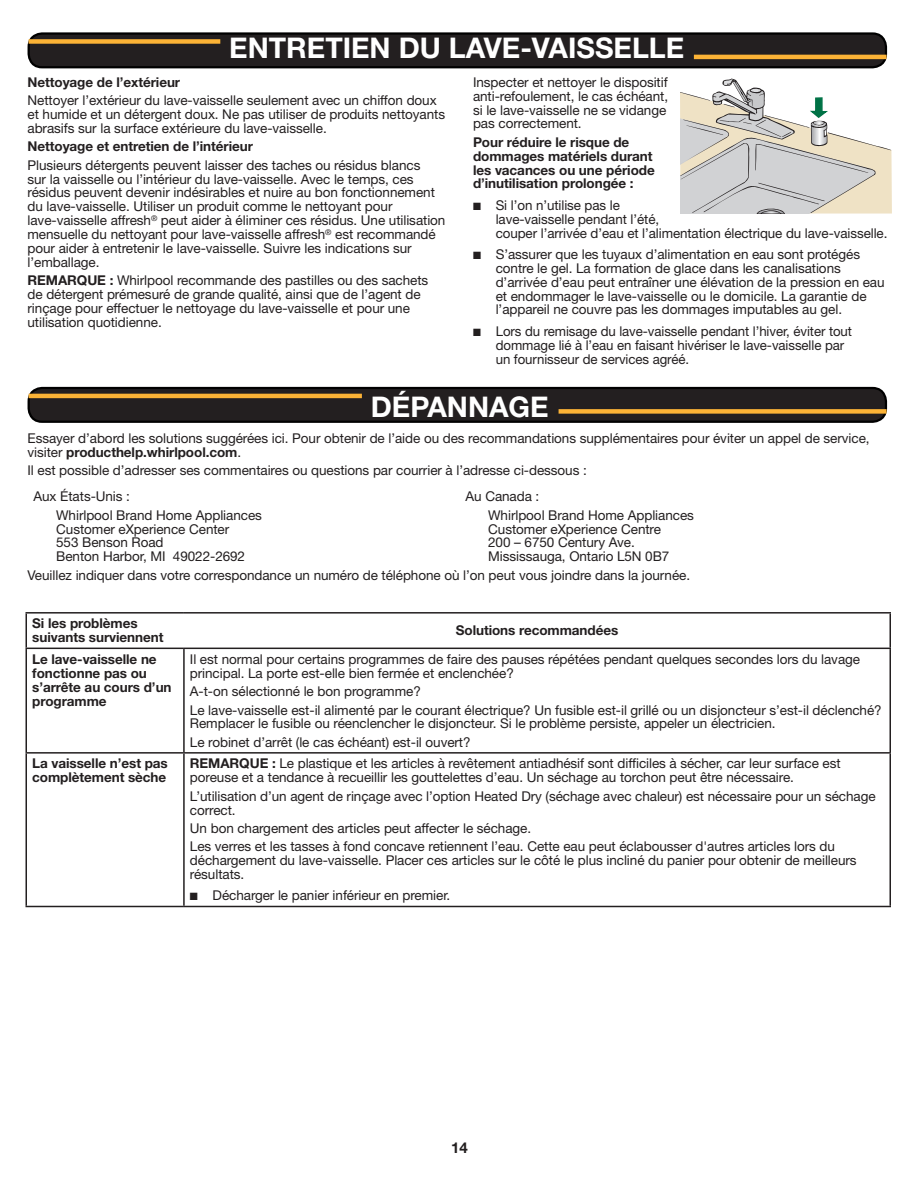
<style>
.page{position:relative;width:918px;height:1188px;background:#fff}
.page>*{position:absolute;margin:0;border:0;box-sizing:border-box;transform-origin:0 0}
.t1{font:700 28.5px "Helvetica Neue LT Std";color:#fff}
.t2{font:700 15px "Helvetica Neue LT Std";color:#231f20}
.Body{font:13.5px/13.8px "Helvetica Neue LT Std";letter-spacing:-.005em;color:#231f20}
.Body_Bold{font:700 13.5px/13.8px "Helvetica Neue LT Std";letter-spacing:-.005em;color:#231f20}
.Body_Indent{font:13.5px/13.8px "Helvetica Neue LT Std";letter-spacing:-.005em;color:#231f20}
.s1{font-weight:700}
</style>
<div class="page">
<div style="left:29px;top:34px;width:857px;height:33px;background:#231f20;border-radius:13px"></div>
<div style="left:28px;top:32px;width:859px;height:36px;border:2px solid #000;border-radius:13px"></div>
<div style="left:29px;top:39px;width:191px;height:5px;background:#fcb336"></div>
<hr style="left:694px;top:55px;width:193px;height:4px;background:#fcb336">
<svg style="left:680px;top:79px;width:212px;height:135px"></svg>
<div style="left:29px;top:388px;width:857px;height:34px;background:#231f20;border-radius:13px"></div>
<div style="left:28px;top:387px;width:859px;height:36px;border:2px solid #000;border-radius:13px"></div>
<hr style="left:29px;top:394px;width:333px;height:4px;background:#fcb336">
<div style="left:559px;top:409px;width:328px;height:5px;background:#fcb336"></div>
<hr style="left:26px;top:649px;width:1px;height:103px;background:#231f20">
<hr style="left:183px;top:649px;width:2px;height:103px;background:#231f20">
<hr style="left:890px;top:649px;width:1px;height:103px;background:#231f20">
<hr style="left:26px;top:752px;width:158px;height:2px;background:#231f20">
<hr style="left:26px;top:754px;width:1px;height:152px;background:#231f20">
<hr style="left:184px;top:752px;width:707px;height:2px;background:#231f20">
<hr style="left:183px;top:754px;width:2px;height:152px;background:#231f20">
<hr style="left:890px;top:754px;width:1px;height:152px;background:#231f20">
<hr style="left:26px;top:906px;width:158px;height:1px;background:#231f20">
<hr style="left:184px;top:906px;width:707px;height:1px;background:#231f20">
<hr style="left:26px;top:612px;width:158px;height:2px;background:#231f20">
<hr style="left:184px;top:612px;width:707px;height:2px;background:#231f20">
<hr style="left:26px;top:648px;width:158px;height:1px;background:#231f20">
<hr style="left:184px;top:648px;width:707px;height:1px;background:#231f20">
<hr style="left:26px;top:614px;width:1px;height:34px;background:#231f20">
<hr style="left:890px;top:614px;width:1px;height:34px;background:#231f20">
<p class="t1" style="left:229px;top:30px;width:456px">ENTRETIEN DU LAVE-VAISSELLE</p>
<p class="Body_Bold" style="left:28px;top:75px;width:154px">Nettoyage de l’extérieur</p>
<p class="Body" style="left:28px;top:93px;width:419px">Nettoyer l’extérieur du lave-vaisselle seulement avec un chiffon doux et humide et un détergent doux. Ne pas utiliser de produits nettoyants abrasifs sur la surface extérieure du lave-vaisselle.</p>
<p class="Body_Bold" style="left:28px;top:139px;width:227px">Nettoyage et entretien de l’intérieur</p>
<p class="Body" style="left:28px;top:158px;width:419px">Plusieurs détergents peuvent laisser des taches ou résidus blancs<br>sur la vaisselle ou l’intérieur du lave-vaisselle. Avec le temps, ces résidus peuvent devenir indésirables et nuire au bon fonctionnement du lave-vaisselle. Utiliser un produit comme le nettoyant pour lave-vaisselle affresh<sup>®</sup> peut aider à éliminer ces résidus. Une utilisation mensuelle du nettoyant pour lave-vaisselle affresh<sup>®</sup> est recommandé pour aider à entretenir le lave-vaisselle. Suivre les indications sur l’emballage.</p>
<p class="Body" style="left:28px;top:273px;width:402px"><span class="s1">REMARQUE :</span> Whirlpool recommande des pastilles ou des sachets de détergent prémesuré de grande qualité, ainsi que de l’agent de rinçage pour effectuer le nettoyage du lave-vaisselle et pour une utilisation quotidienne.</p>
<p class="Body" style="left:473px;top:75px;width:197px">Inspecter et nettoyer le dispositif anti-refoulement, le cas échéant, si le lave-vaisselle ne se vidange pas correctement.</p>
<p class="Body_Bold" style="left:473px;top:135px;width:183px">Pour réduire le risque de dommages matériels durant les vacances ou une période d’inutilisation prolongée :</p>
<p class="Body" style="left:496px;top:198px;width:393px;text-indent:-23px">■ Si l’on n’utilise pas le<br>lave-vaisselle pendant l’été,<br>couper l’arrivée d’eau et l’alimentation électrique du lave-vaisselle.</p>
<p class="Body" style="left:496px;top:247px;width:390px;text-indent:-23px">■ S’assurer que les tuyaux d’alimentation en eau sont protégés contre le gel. La formation de glace dans les canalisations d’arrivée d’eau peut entraîner une élévation de la pression en eau et endommager le lave-vaisselle ou le domicile. La garantie de l’appareil ne couvre pas les dommages imputables au gel.</p>
<p class="Body" style="left:496px;top:324px;width:358px;text-indent:-23px">■ Lors du remisage du lave-vaisselle pendant l’hiver, éviter tout dommage lié à l’eau en faisant hivériser le lave-vaisselle par un fournisseur de services agréé.</p>
<p class="t1" style="left:371px;top:389px;width:179px">DÉPANNAGE</p>
<p class="Body" style="left:28px;top:431px;width:844px">Essayer d’abord les solutions suggérées ici. Pour obtenir de l’aide ou des recommandations supplémentaires pour éviter un appel de service, visiter <span class="s1">producthelp.whirlpool.com</span>.</p>
<p class="Body" style="left:28px;top:463px;width:561px">Il est possible d’adresser ses commentaires ou questions par courrier à l’adresse ci-dessous :</p>
<p class="Body" style="left:34px;top:489px;width:98px">Aux États-Unis :</p>
<p class="Body_Indent" style="left:56px;top:508px;width:207px">Whirlpool Brand Home Appliances<br>Customer eXperience Center<br>553 Benson Road<br>Benton Harbor, MI 49022-2692</p>
<p class="Body" style="left:466px;top:489px;width:75px">Au Canada :</p>
<p class="Body_Indent" style="left:488px;top:508px;width:207px">Whirlpool Brand Home Appliances<br>Customer eXperience Centre<br>200 – 6750 Century Ave.<br>Mississauga, Ontario L5N 0B7</p>
<p class="Body" style="left:28px;top:568px;width:664px">Veuillez indiquer dans votre correspondance un numéro de téléphone où l’on peut vous joindre dans la journée.</p>
<p class="Body_Bold" style="left:32px;top:616px;width:133px">Si les problèmes suivants surviennent</p>
<p class="Body_Bold" style="left:456px;top:623px;width:164px">Solutions recommandées</p>
<p class="Body_Bold" style="left:32px;top:652px;width:141px">Le lave-vaisselle ne fonctionne pas ou s’arrête au cours d’un programme</p>
<p class="Body" style="left:190px;top:652px;width:672px">Il est normal pour certains programmes de faire des pauses répétées pendant quelques secondes lors du lavage principal. La porte est-elle bien fermée et enclenchée?</p>
<p class="Body" style="left:190px;top:684px;width:232px">A-t-on sélectionné le bon programme?</p>
<p class="Body" style="left:190px;top:703px;width:693px">Le lave-vaisselle est-il alimenté par le courant électrique? Un fusible est-il grillé ou un disjoncteur s’est-il déclenché?<br>Remplacer le fusible ou réenclencher le disjoncteur. Si le problème persiste, appeler un électricien.</p>
<p class="Body" style="left:190px;top:735px;width:282px">Le robinet d’arrêt (le cas échéant) est-il ouvert?</p>
<p class="Body_Bold" style="left:32px;top:756px;width:137px">La vaisselle n’est pas complètement sèche</p>
<p class="Body" style="left:190px;top:757px;width:652px"><span class="s1">REMARQUE :</span> Le plastique et les articles à revêtement antiadhésif sont difficiles à sécher, car leur surface est poreuse et a tendance à recueillir les gouttelettes d’eau. Un séchage au torchon peut être nécessaire.</p>
<p class="Body" style="left:190px;top:789px;width:687px">L’utilisation d’un agent de rinçage avec l’option Heated Dry (séchage avec chaleur) est nécessaire pour un séchage correct.</p>
<p class="Body" style="left:190px;top:821px;width:343px">Un bon chargement des articles peut affecter le séchage.</p>
<p class="Body" style="left:190px;top:839px;width:668px">Les verres et les tasses à fond concave retiennent l’eau. Cette eau peut éclabousser d'autres articles lors du déchargement du lave-vaisselle. Placer ces articles sur le côté le plus incliné du panier pour obtenir de meilleurs résultats.</p>
<p class="Body" style="left:190px;top:889px;width:262px">■ Décharger le panier inférieur en premier.</p>
<p class="t2" style="left:451px;top:1139px;width:18px">14</p>
</div>
